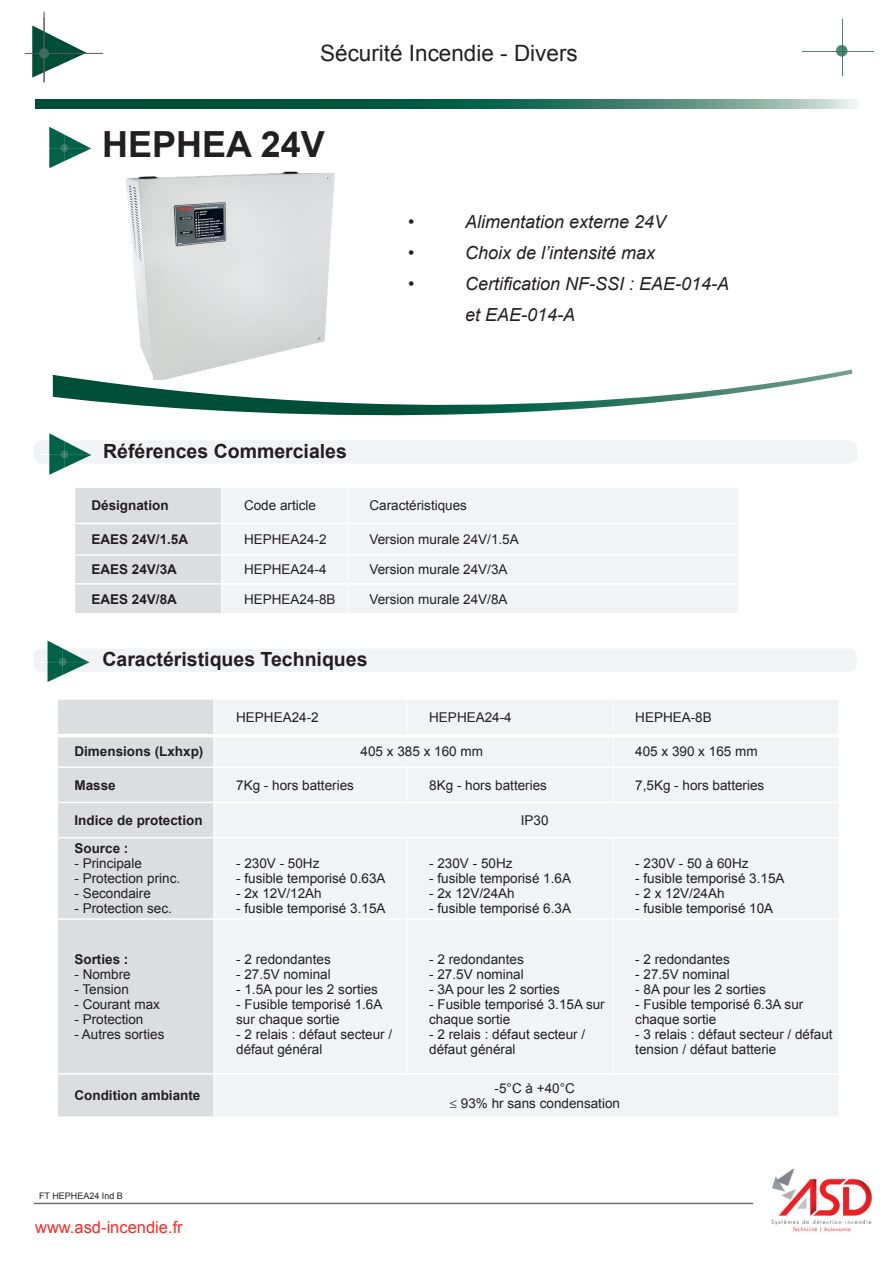
<style>
.page{position:relative;width:893px;height:1263px;background:#fff}
.page>*{position:absolute;margin:0;border:0;box-sizing:border-box;transform-origin:0 0}
.t1{font:700 36px "Arial";color:#231f20}
.t2{font:22.5px "Arial";color:#231f20}
.t3{font:700 19.5px "Arial";color:#231f20}
.t4{font:italic 18px/31px "Arial";color:#231f20}
.t5{font:16.5px "Arial";color:#ee2d29}
.t6{font:13.5px/15px "Arial";color:#231f20}
.t7{font:700 13.5px "Arial";color:#231f20}
.t8{font:9px "Arial";color:#231f20}
.s1{font-family:"Minion Pro"}
</style>
<div class="page">
<img style="left:126px;top:171px;width:209px;height:198px">
<svg style="left:32px;top:26px;width:55px;height:52px"></svg>
<div style="left:34px;top:440px;width:823px;height:24px;background:#f2f3f4;border-radius:9px"></div>
<div style="left:35px;top:1221px;width:153px;height:13px;background:#fffefb"></div>
<img style="left:771px;top:1169px;width:101px;height:64px">
<hr style="left:34px;top:1203px;width:719px;height:1px;background:#6c6d70">
<svg style="left:39px;top:48px;width:10px;height:10px"></svg>
<hr style="left:44px;top:12px;width:1px;height:71px;background:#57585a">
<hr style="left:25px;top:53px;width:78px;height:1px;background:#57585a">
<svg style="left:35px;top:100px;width:822px;height:9px;background:#2c725c"></svg>
<hr style="left:842px;top:19px;width:1px;height:56px;background:#4a8470">
<hr style="left:802px;top:51px;width:72px;height:1px;background:#4a8470">
<svg style="left:836px;top:45px;width:11px;height:12px"></svg>
<svg style="left:49px;top:126px;width:42px;height:43px"></svg>
<svg style="left:40px;top:433px;width:51px;height:42px"></svg>
<div style="left:75px;top:488px;width:146px;height:125px;background:#dcdddf"></div>
<div style="left:223px;top:488px;width:515px;height:125px;background:#f2f3f4"></div>
<hr style="left:75px;top:523px;width:147px;height:1px;background:#fff">
<hr style="left:222px;top:523px;width:125px;height:1px;background:#fff">
<hr style="left:348px;top:523px;width:390px;height:1px;background:#fff">
<hr style="left:75px;top:554px;width:147px;height:2px;background:#fff">
<hr style="left:222px;top:554px;width:125px;height:2px;background:#fff">
<hr style="left:348px;top:554px;width:390px;height:2px;background:#fff">
<hr style="left:75px;top:583px;width:147px;height:2px;background:#fff">
<hr style="left:222px;top:583px;width:125px;height:2px;background:#fff">
<hr style="left:348px;top:583px;width:390px;height:2px;background:#fff">
<hr style="left:347px;top:488px;width:1px;height:35px;background:#fff">
<hr style="left:347px;top:523px;width:1px;height:32px;background:#fff">
<svg style="left:347px;top:555px;width:1px;height:58px"></svg>
<div style="left:58px;top:700px;width:155px;height:416px;background:#dcdddf"></div>
<div style="left:215px;top:700px;width:623px;height:416px;background:#f2f3f4"></div>
<hr style="left:58px;top:766px;width:156px;height:2px;background:#fff">
<hr style="left:214px;top:766px;width:193px;height:2px;background:#fff">
<hr style="left:407px;top:766px;width:206px;height:2px;background:#fff">
<hr style="left:614px;top:766px;width:225px;height:2px;background:#fff">
<hr style="left:58px;top:802px;width:156px;height:1px;background:#fff">
<hr style="left:214px;top:802px;width:193px;height:1px;background:#fff">
<hr style="left:407px;top:802px;width:206px;height:1px;background:#fff">
<hr style="left:613px;top:802px;width:226px;height:1px;background:#fff">
<hr style="left:58px;top:837px;width:156px;height:1px;background:#fff">
<hr style="left:214px;top:837px;width:193px;height:1px;background:#fff">
<hr style="left:407px;top:837px;width:206px;height:1px;background:#fff">
<hr style="left:613px;top:837px;width:226px;height:1px;background:#fff">
<hr style="left:58px;top:918px;width:156px;height:2px;background:#fff">
<hr style="left:214px;top:918px;width:193px;height:2px;background:#fff">
<hr style="left:407px;top:918px;width:206px;height:2px;background:#fff">
<hr style="left:614px;top:918px;width:225px;height:2px;background:#fff">
<hr style="left:58px;top:1073px;width:156px;height:1px;background:#fff">
<hr style="left:214px;top:1073px;width:193px;height:1px;background:#fff">
<hr style="left:407px;top:1073px;width:206px;height:1px;background:#fff">
<hr style="left:613px;top:1073px;width:226px;height:1px;background:#fff">
<hr style="left:58px;top:734px;width:156px;height:3px;background:#fff">
<hr style="left:214px;top:734px;width:193px;height:3px;background:#fff">
<hr style="left:407px;top:734px;width:206px;height:3px;background:#fff">
<hr style="left:614px;top:734px;width:225px;height:3px;background:#fff">
<hr style="left:407px;top:700px;width:1px;height:34px;background:#fff">
<hr style="left:613px;top:700px;width:1px;height:36px;background:#fff">
<hr style="left:613px;top:736px;width:1px;height:31px;background:#fff">
<hr style="left:407px;top:768px;width:1px;height:34px;background:#fff">
<hr style="left:613px;top:767px;width:1px;height:35px;background:#fff">
<hr style="left:407px;top:838px;width:1px;height:81px;background:#fff">
<hr style="left:613px;top:838px;width:1px;height:81px;background:#fff">
<hr style="left:407px;top:919px;width:1px;height:154px;background:#fff">
<hr style="left:613px;top:919px;width:1px;height:154px;background:#fff">
<div style="left:33px;top:648px;width:824px;height:24px;background:#f2f3f4;border-radius:9px"></div>
<hr style="left:61px;top:653px;width:1px;height:57px;background:#fff">
<svg style="left:38px;top:640px;width:52px;height:42px"></svg>
<svg style="left:53px;top:369px;width:799px;height:82px"></svg>
<h2 class="t2" style="left:320px;top:38px;width:259px">Sécurité Incendie - Divers</h2>
<h1 class="t1" style="left:102px;top:120px;width:224px">HEPHEA 24V</h1>
<h3 class="t3" style="left:103px;top:438px;width:245px">Références Commerciales</h3>
<h3 class="t4" style="left:408px;top:207px;width:8px">•</h3>
<h3 class="t4" style="left:465px;top:207px;width:203px">Alimentation externe 24V</h3>
<h3 class="t4" style="left:408px;top:238px;width:8px">•</h3>
<h3 class="t4" style="left:465px;top:238px;width:192px">Choix de l’intensité max</h3>
<h3 class="t4" style="left:408px;top:269px;width:8px">•</h3>
<h3 class="t4" style="left:465px;top:269px;width:266px">Certification NF-SSI : EAE-014-A et EAE-014-A</h3>
<p class="t7" style="left:91px;top:496px;width:79px">Désignation</p>
<p class="t6" style="left:244px;top:498px;width:74px">Code article</p>
<p class="t6" style="left:369px;top:498px;width:99px">Caractéristiques</p>
<p class="t7" style="left:91px;top:530px;width:98px">EAES 24V/1.5A</p>
<p class="t6" style="left:244px;top:532px;width:84px">HEPHEA24-2</p>
<p class="t6" style="left:369px;top:532px;width:151px">Version murale 24V/1.5A</p>
<p class="t7" style="left:91px;top:561px;width:87px">EAES 24V/3A</p>
<p class="t6" style="left:244px;top:562px;width:84px">HEPHEA24-4</p>
<p class="t6" style="left:369px;top:562px;width:140px">Version murale 24V/3A</p>
<p class="t7" style="left:91px;top:590px;width:87px">EAES 24V/8A</p>
<p class="t6" style="left:244px;top:592px;width:93px">HEPHEA24-8B</p>
<p class="t6" style="left:369px;top:592px;width:140px">Version murale 24V/8A</p>
<h3 class="t3" style="left:102px;top:646px;width:267px">Caractéristiques Techniques</h3>
<p class="t6" style="left:236px;top:710px;width:84px">HEPHEA24-2</p>
<p class="t6" style="left:429px;top:710px;width:84px">HEPHEA24-4</p>
<p class="t6" style="left:635px;top:710px;width:78px">HEPHEA-8B</p>
<p class="t7" style="left:74px;top:743px;width:131px">Dimensions (Lxhxp)</p>
<p class="t6" style="left:361px;top:744px;width:124px">405 x 385 x 160 mm</p>
<p class="t6" style="left:635px;top:744px;width:124px">405 x 390 x 165 mm</p>
<p class="t7" style="left:74px;top:776px;width:43px">Masse</p>
<p class="t6" style="left:236px;top:778px;width:119px">7Kg - hors batteries</p>
<p class="t6" style="left:429px;top:778px;width:119px">8Kg - hors batteries</p>
<p class="t6" style="left:635px;top:778px;width:131px">7,5Kg - hors batteries</p>
<p class="t7" style="left:74px;top:811px;width:130px">Indice de protection</p>
<p class="t6" style="left:521px;top:813px;width:29px">IP30</p>
<p class="t7" style="left:74px;top:839px;width:56px">Source :</p>
<p class="t6" style="left:74px;top:856px;width:69px">- Principale</p>
<p class="t6" style="left:74px;top:871px;width:107px">- Protection princ.</p>
<p class="t6" style="left:74px;top:886px;width:78px">- Secondaire</p>
<p class="t6" style="left:74px;top:901px;width:99px">- Protection sec.</p>
<p class="t6" style="left:635px;top:856px;width:115px">- 230V - 50 à 60Hz</p>
<p class="t6" style="left:635px;top:871px;width:151px">- fusible temporisé 3.15A</p>
<p class="t6" style="left:635px;top:886px;width:91px">- 2 x 12V/24Ah</p>
<p class="t6" style="left:635px;top:901px;width:140px">- fusible temporisé 10A</p>
<p class="t6" style="left:236px;top:856px;width:85px">- 230V - 50Hz</p>
<p class="t6" style="left:236px;top:871px;width:151px">- fusible temporisé 0.63A</p>
<p class="t6" style="left:236px;top:886px;width:87px">- 2x 12V/12Ah</p>
<p class="t6" style="left:236px;top:901px;width:151px">- fusible temporisé 3.15A</p>
<p class="t6" style="left:429px;top:856px;width:85px">- 230V - 50Hz</p>
<p class="t6" style="left:429px;top:871px;width:143px">- fusible temporisé 1.6A</p>
<p class="t6" style="left:429px;top:886px;width:87px">- 2x 12V/24Ah</p>
<p class="t6" style="left:429px;top:901px;width:143px">- fusible temporisé 6.3A</p>
<p class="t7" style="left:74px;top:950px;width:56px">Sorties :</p>
<p class="t6" style="left:74px;top:967px;width:58px">- Nombre</p>
<p class="t6" style="left:74px;top:982px;width:56px">- Tension</p>
<p class="t6" style="left:74px;top:997px;width:87px">- Courant max</p>
<p class="t6" style="left:74px;top:1012px;width:71px">- Protection</p>
<p class="t6" style="left:74px;top:1027px;width:92px">- Autres sorties</p>
<p class="t6" style="left:236px;top:952px;width:96px">- 2 redondantes</p>
<p class="t6" style="left:236px;top:967px;width:96px">- 27.5V nominal</p>
<p class="t6" style="left:236px;top:982px;width:143px">- 1.5A pour les 2 sorties</p>
<p class="t6" style="left:236px;top:997px;width:148px">- Fusible temporisé 1.6A sur chaque sortie</p>
<p class="t6" style="left:236px;top:1027px;width:158px">- 2 relais : défaut secteur / défaut général</p>
<p class="t6" style="left:429px;top:952px;width:96px">- 2 redondantes</p>
<p class="t6" style="left:429px;top:967px;width:96px">- 27.5V nominal</p>
<p class="t6" style="left:429px;top:982px;width:132px">- 3A pour les 2 sorties</p>
<p class="t6" style="left:429px;top:997px;width:177px">- Fusible temporisé 3.15A sur chaque sortie</p>
<p class="t6" style="left:429px;top:1027px;width:158px">- 2 relais : défaut secteur / défaut général</p>
<p class="t7" style="left:74px;top:1086px;width:128px">Condition ambiante</p>
<p class="t6" style="left:449px;top:1081px;width:172px;text-align:center">-5°C à +40°C<br><span class="s1">≤</span> 93% hr sans condensation</p>
<p class="t6" style="left:635px;top:952px;width:96px">- 2 redondantes</p>
<p class="t6" style="left:635px;top:967px;width:96px">- 27.5V nominal</p>
<p class="t6" style="left:635px;top:982px;width:132px">- 8A pour les 2 sorties</p>
<p class="t6" style="left:635px;top:997px;width:170px">- Fusible temporisé 6.3A sur chaque sortie</p>
<p class="t6" style="left:635px;top:1027px;width:199px">- 3 relais : défaut secteur / défaut tension / défaut batterie</p>
<p class="t8" style="left:39px;top:1189px;width:85px">FT HEPHEA24 Ind B</p>
<p class="t5" style="left:35px;top:1216px;width:149px">www.asd-incendie.fr</p>
</div>
